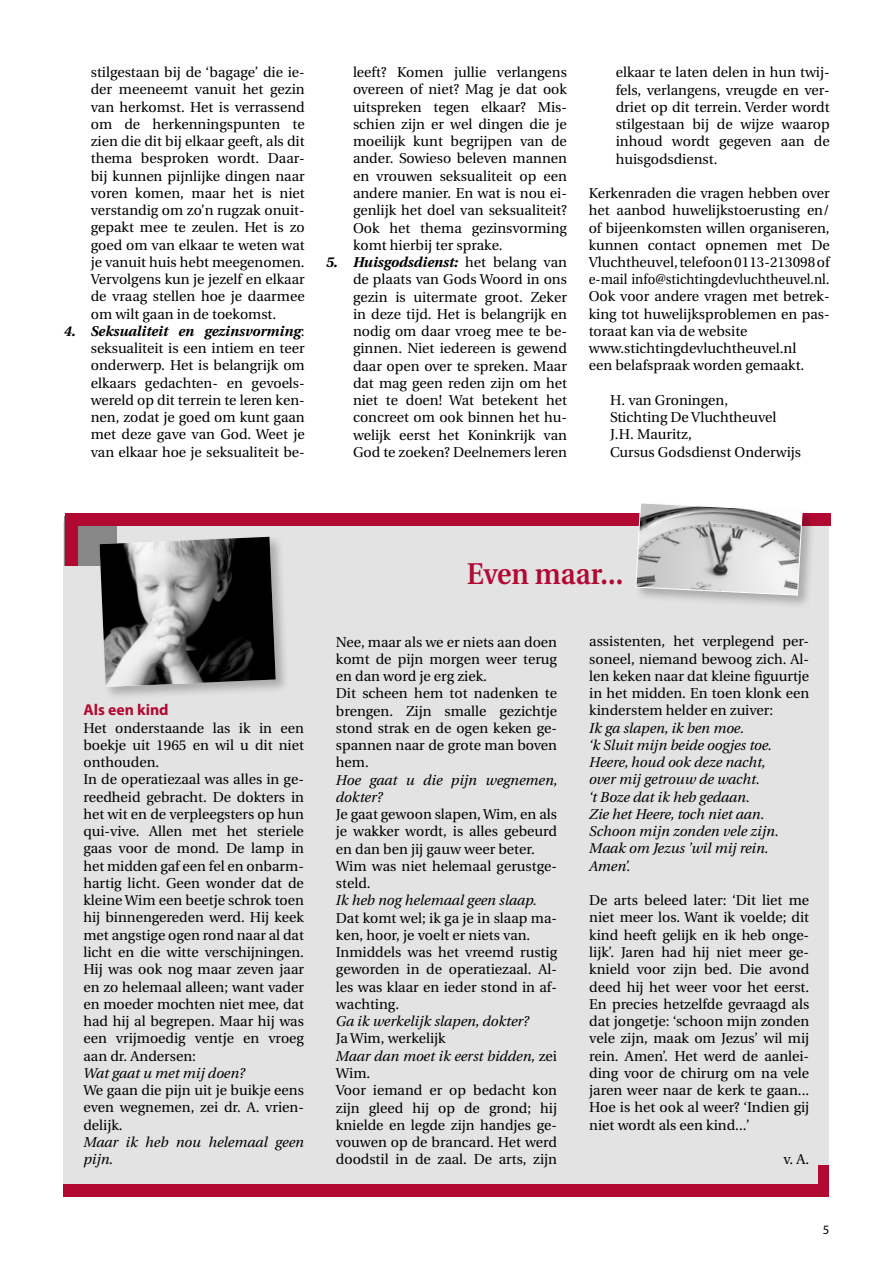
<style>
.page{position:relative;width:893px;height:1263px;background:#fff}
.page>*{position:absolute;margin:0;border:0;box-sizing:border-box;transform-origin:0 0}
.t1{font:600 30px "Utopia";color:#b20933;scale:.92 1}
.t2{font:700 15.75px "Myriad Pro";color:#b20933}
.t3{font:14.25px/17.2px "Utopia";color:#000;text-align:justify}
.t4{font:italic 14.25px/17.2px "Utopia";color:#000}
.t5{font:12.75px "Myriad Pro";color:#000}
.s1{font-weight:700;font-style:italic}
.s2{font-style:italic}
</style>
<div class="page">
<div style="left:64px;top:521px;width:765px;height:670px;background:#e3e3e3"></div>
<div style="left:64px;top:1184px;width:765px;height:12px;background:#b20933"></div>
<div style="left:819px;top:1165px;width:10px;height:30px;background:#b20933"></div>
<div style="left:65px;top:516px;width:52px;height:50px;background:#878787"></div>
<div style="left:65px;top:514px;width:765px;height:12px;background:#b20933"></div>
<div style="left:65px;top:516px;width:12px;height:50px;background:#b20933"></div>
<div style="left:634px;top:501px;width:182px;height:108px;background:#000;opacity:.25"></div>
<svg style="left:635px;top:502px;width:168px;height:94px"></svg>
<div style="left:98px;top:535px;width:192px;height:166px;background:#000;opacity:.25"></div>
<img style="left:99px;top:537px;width:177px;height:150px">
<p class="t3" style="left:91px;top:64px;width:215px">stilgestaan bij de ‘bagage’ die ie&shy;der meeneemt vanuit het gezin van herkomst. Het is verrassend om de herkenningspunten te zien die dit bij elkaar geeft, als dit thema besproken wordt. Daar&shy;bij kunnen pijnlijke dingen naar voren komen, maar het is niet verstandig om zo’n rugzak onuit&shy;gepakt mee te zeulen. Het is zo goed om van elkaar te weten wat je vanuit huis hebt meegenomen.<br>Vervolgens kun je jezelf en elkaar de vraag stellen hoe je daarmee om wilt gaan in de toekomst.</p>
<p class="t3" style="left:91px;top:323px;width:215px;text-indent:-27px"><span class="s1">4. Seksualiteit en gezinsvorming</span>: seksualiteit is een intiem en teer onderwerp. Het is belangrijk om elkaars gedachten- en gevoels&shy;wereld op dit terrein te leren ken&shy;nen, zodat je goed om kunt gaan met deze gave van God. Weet je van elkaar hoe je seksualiteit be-</p>
<p class="t3" style="left:353px;top:64px;width:215px">leeft? Komen jullie verlangens overeen of niet? Mag je dat ook uitspreken tegen elkaar? Mis&shy;schien zijn er wel dingen die je moeilijk kunt begrijpen van de ander. Sowieso beleven mannen en vrouwen seksualiteit op een andere manier. En wat is nou ei&shy;genlijk het doel van seksualiteit?<br>Ook het thema gezinsvorming komt hierbij ter sprake.</p>
<p class="t3" style="left:353px;top:254px;width:215px;text-indent:-27px"><span class="s1">5. Huisgodsdienst:</span> het belang van de plaats van Gods Woord in ons gezin is uitermate groot. Zeker in deze tijd. Het is belangrijk en nodig om daar vroeg mee te be&shy;ginnen. Niet iedereen is gewend daar open over te spreken. Maar dat mag geen reden zijn om het niet te doen! Wat betekent het concreet om ook binnen het hu&shy;welijk eerst het Koninkrijk van God te zoeken? Deelnemers leren</p>
<p class="t3" style="left:616px;top:64px;width:215px">elkaar te laten delen in hun twij&shy;fels, verlangens, vreugde en ver&shy;driet op dit terrein. Verder wordt stilgestaan bij de wijze waarop inhoud wordt gegeven aan de huisgodsdienst.</p>
<p class="t3" style="left:589px;top:185px;width:242px;text-align:left">Kerkenraden die vragen hebben over het aanbod huwelijkstoerusting en/ of bijeenkomsten willen organiseren, kunnen contact opnemen met De Vluchtheuvel, telefoon 0113-213098 of e-mail info@stichtingdevluchtheuvel.nl.<br>Ook voor andere vragen met betrek&shy;king tot huwelijksproblemen en pas&shy;toraat kan via de website www.stichtingdevluchtheuvel.nl<br>een belafspraak worden gemaakt.</p>
<p class="t3" style="left:610px;top:392px;width:193px;text-align:left">H. van Groningen,<br>Stichting De Vluchtheuvel<br>J.H. Mauritz,<br>Cursus Godsdienst Onderwijs</p>
<p class="t2" style="left:83px;top:700px;width:87px">Als een kind</p>
<p class="t3" style="left:83px;top:719px;width:222px;text-align:left">Het onderstaande las ik in een boekje uit 1965 en wil u dit niet onthouden.<br>In de operatiezaal was alles in ge&shy;reedheid gebracht. De dokters in het wit en de verpleegsters op hun qui-vive. Allen met het steriele gaas voor de mond. De lamp in het midden gaf een fel en onbarm&shy;hartig licht. Geen wonder dat de kleine Wim een beetje schrok toen hij binnengereden werd. Hij keek met angstige ogen rond naar al dat licht en die witte verschijningen.<br>Hij was ook nog maar zeven jaar en zo helemaal alleen; want vader en moeder mochten niet mee, dat had hij al begrepen. Maar hij was een vrijmoedig ventje en vroeg aan dr. Andersen:</p>
<p class="t4" style="left:83px;top:1064px;width:163px">Wat gaat u met mij doen?</p>
<p class="t3" style="left:83px;top:1082px;width:222px">We gaan die pijn uit je buikje eens even wegnemen, zei dr. A. vrien&shy;delijk.</p>
<p class="t4" style="left:83px;top:1133px;width:222px">Maar ik heb nou helemaal geen pijn.</p>
<h1 class="t1" style="left:467px;top:557px;width:171px">Even maar...</h1>
<p class="t3" style="left:336px;top:633px;width:223px;text-align:left">Nee, maar als we er niets aan doen komt de pijn morgen weer terug en dan word je erg ziek.<br>Dit scheen hem tot nadenken te brengen. Zijn smalle gezichtje stond strak en de ogen keken ge&shy;spannen naar de grote man boven hem.</p>
<p class="t4" style="left:336px;top:771px;width:223px">Hoe gaat u die pijn wegnemen, dokter?</p>
<p class="t3" style="left:336px;top:806px;width:223px;text-align:left">Je gaat gewoon slapen, Wim, en als je wakker wordt, is alles gebeurd en dan ben jij gauw weer beter.<br>Wim was niet helemaal gerustge&shy;steld.</p>
<p class="t4" style="left:336px;top:892px;width:203px">Ik heb nog helemaal geen slaap.</p>
<p class="t3" style="left:336px;top:909px;width:223px;text-align:left">Dat komt wel; ik ga je in slaap ma&shy;ken, hoor, je voelt er niets van.<br>Inmiddels was het vreemd rustig geworden in de operatiezaal. Al&shy;les was klaar en ieder stond in af&shy;wachting.</p>
<p class="t4" style="left:336px;top:1013px;width:195px">Ga ik werkelijk slapen, dokter?</p>
<p class="t3" style="left:336px;top:1030px;width:223px;text-align:left">Ja Wim, werkelijk<br><span class="s2">Maar dan moet ik eerst bidden,</span> zei<br>Wim.<br>Voor iemand er op bedacht kon zijn gleed hij op de grond; hij knielde en legde zijn handjes ge&shy;vouwen op de brancard. Het werd doodstil in de zaal. De arts, zijn</p>
<p class="t3" style="left:589px;top:633px;width:221px">assistenten, het verplegend per&shy;soneel, niemand bewoog zich. Al&shy;len keken naar dat kleine figuurtje in het midden. En toen klonk een kinderstem helder en zuiver:</p>
<p class="t4" style="left:589px;top:719px;width:191px">Ik ga slapen, ik ben moe.<br>‘k Sluit mijn beide oogjes toe.<br>Heere, houd ook deze nacht, over mij getrouw de wacht.<br>‘t Boze dat ik heb gedaan.<br>Zie het Heere, toch niet aan.<br>Schoon mijn zonden vele zijn.<br>Maak om Jezus ’wil mij rein.<br>Amen’.</p>
<p class="t3" style="left:589px;top:892px;width:221px">De arts beleed later: ‘Dit liet me niet meer los. Want ik voelde; dit kind heeft gelijk en ik heb onge&shy;lijk’. Jaren had hij niet meer ge&shy;knield voor zijn bed. Die avond deed hij het weer voor het eerst.<br>En precies hetzelfde gevraagd als dat jongetje: ‘schoon mijn zonden vele zijn, maak om Jezus’ wil mij rein. Amen’. Het werd de aanlei&shy;ding voor de chirurg om na vele jaren weer naar de kerk te gaan...<br>Hoe is het ook al weer? ‘Indien gij niet wordt als een kind...’</p>
<p class="t3" style="left:783px;top:1151px;width:27px">v. A.</p>
<p class="t5" style="left:823px;top:1222px;width:8px">5</p>
</div>
